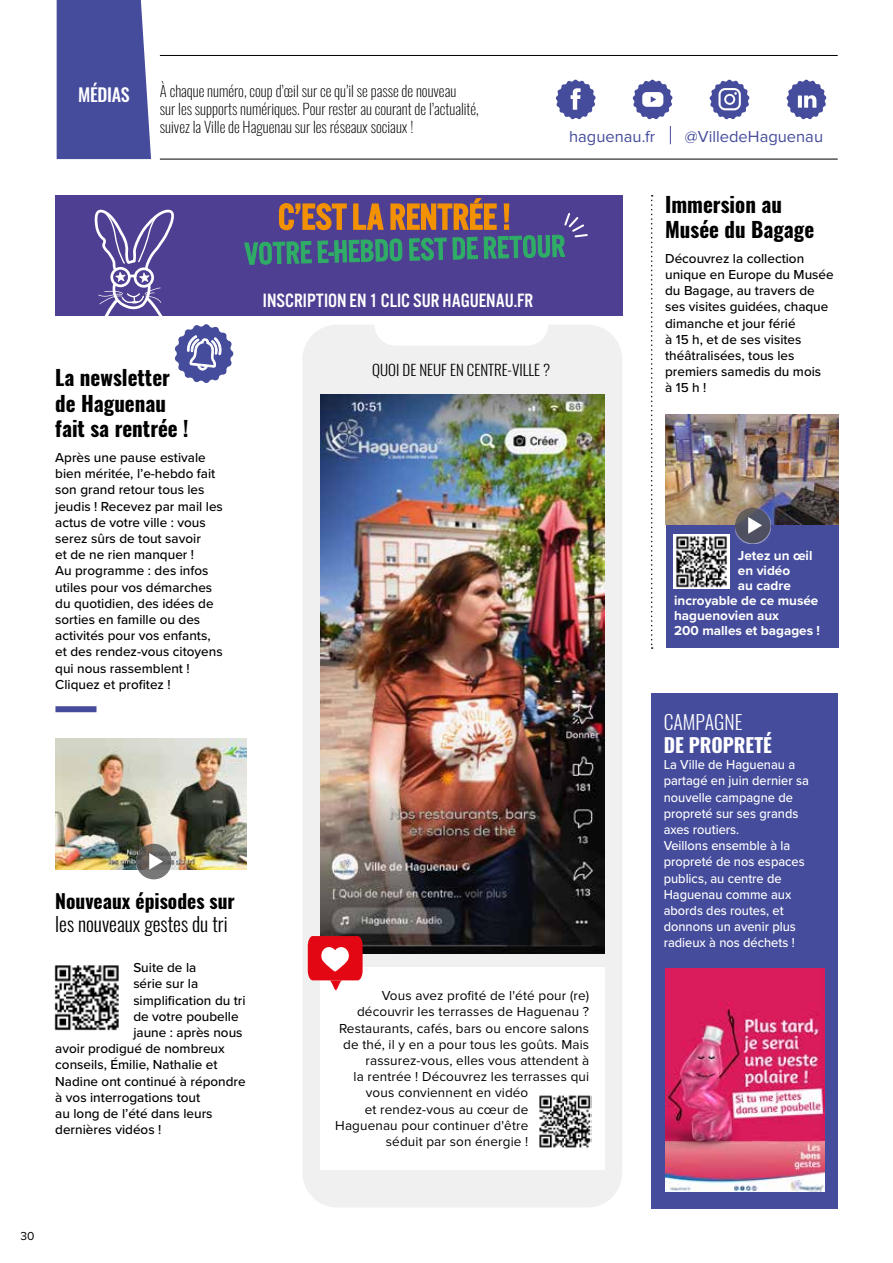
<style>
.page{position:relative;width:893px;height:1263px;background:#fff}
.page>*{position:absolute;margin:0;border:0;box-sizing:border-box;transform-origin:0 0}
.t1{font:700 21px/25.5px "Oswald";color:#000}
.t2{font:19.95px "Alternate Got No 3 D";color:#fff}
.t3{font:300 19.65px "Oswald";color:#000}
.t4{font:300 19.65px "Oswald";color:#fff}
.t5{font:700 19.5px "Oswald";color:#000}
.t6{font:700 19.5px "Oswald";color:#fff}
.t7{font:500 18px "Oswald";letter-spacing:-.02em;color:#fff}
.t8{font:16.5px "Proxima Nova";color:#454c9b}
.t9{font:200 15px/18px "Oswald";color:#000}
.t10{font:300 15px "Oswald";color:#000}
.t11{font:500 13.5px/16.2px "Proxima Nova";color:#000}
.t12{font:13.5px "Proxima Nova";letter-spacing:.01em;color:#000}
.t13{font:500 13.5px/16.2px "Proxima Nova";color:#fff;scale:.95 1}
.t14{font:700 13.5px "Proxima Nova";color:#fff}
.t15{font:12px "Proxima Nova";color:#000}
</style>
<div class="page">
<hr style="left:160px;top:159px;width:678px;height:1px;background:#000">
<svg style="left:651px;top:195px;width:2px;height:454px"></svg>
<div style="left:651px;top:693px;width:187px;height:515px;background:#454c9b"></div>
<div style="left:666px;top:523px;width:172px;height:125px;background:#454c9b"></div>
<div style="left:302px;top:325px;width:320px;height:882px;background:#f1f0f1;border-radius:35px"></div>
<div style="left:374px;top:303px;width:174px;height:43px;background:#fff;border-radius:21px"></div>
<img style="left:320px;top:395px;width:284px;height:558px">
<svg style="left:174px;top:324px;width:60px;height:59px"></svg>
<img style="left:666px;top:415px;width:172px;height:110px">
<div style="left:55px;top:706px;width:41px;height:6px;background:#454c9b"></div>
<img style="left:55px;top:739px;width:192px;height:130px">
<div style="left:57px;top:0;width:94px;height:159px;background:#454c9b"></div>
<svg style="left:555px;top:79px;width:41px;height:41px"></svg>
<svg style="left:632px;top:79px;width:41px;height:41px"></svg>
<svg style="left:709px;top:79px;width:41px;height:41px"></svg>
<svg style="left:786px;top:79px;width:41px;height:41px"></svg>
<hr style="left:160px;top:55px;width:678px;height:1px;background:#000">
<svg style="left:670px;top:126px;width:1px;height:18px"></svg>
<svg style="left:136px;top:844px;width:36px;height:35px"></svg>
<svg style="left:136px;top:844px;width:36px;height:35px"></svg>
<svg style="left:149px;top:853px;width:14px;height:17px"></svg>
<svg style="left:735px;top:508px;width:36px;height:35px"></svg>
<svg style="left:735px;top:508px;width:36px;height:35px"></svg>
<svg style="left:748px;top:517px;width:14px;height:17px"></svg>
<img style="left:666px;top:968px;width:159px;height:224px">
<img style="left:54px;top:965px;width:65px;height:66px">
<div style="left:55px;top:195px;width:567px;height:121px;background:#4f3f92"></div>
<svg style="left:94px;top:209px;width:80px;height:107px"></svg>
<svg style="left:244px;top:198px;width:344px;height:67px"></svg>
<div style="left:320px;top:967px;width:285px;height:202px;background:#fff"></div>
<svg style="left:308px;top:936px;width:55px;height:54px"></svg>
<img style="left:539px;top:1095px;width:53px;height:53px">
<img style="left:674px;top:534px;width:55px;height:55px">
<h3 class="t7" style="left:78px;top:82px;width:53px">MÉDIAS</h3>
<p class="t9" style="left:160px;top:80px;width:321px">À chaque numéro, coup d’œil sur ce qu’il se passe de nouveau<br>sur les supports numériques. Pour rester au courant de l’actualité, suivez la Ville de Haguenau sur les réseaux sociaux !</p>
<h1 class="t1" style="left:55px;top:366px;width:135px">La newsletter de Haguenau fait sa rentrée !</h1>
<p class="t11" style="left:55px;top:449px;width:169px">Après une pause estivale bien méritée, l’e-hebdo fait son grand retour tous les jeudis ! Recevez par mail les actus de votre ville : vous serez sûrs de tout savoir<br>et de ne rien manquer !<br>Au programme : des infos utiles pour vos démarches du quotidien, des idées de sorties en famille ou des activités pour vos enfants, et des rendez-vous citoyens qui nous rassemblent !<br>Cliquez et profitez !</p>
<h2 class="t2" style="left:263px;top:290px;width:272px">INSCRIPTION EN 1 CLIC SUR HAGUENAU.FR</h2>
<p class="t10" style="left:372px;top:360px;width:180px">QUOI DE NEUF EN CENTRE-VILLE ?</p>
<p class="t8" style="left:569px;top:127px;width:88px">haguenau.fr</p>
<p class="t8" style="left:685px;top:127px;width:140px">@VilledeHaguenau</p>
<h1 class="t1" style="left:665px;top:192px;width:151px">Immersion au<br>Musée du Bagage</h1>
<p class="t11" style="left:665px;top:250px;width:170px">Découvrez la collection unique en Europe du Musée du Bagage, au travers de ses visites guidées, chaque dimanche et jour férié<br>à 15 h, et de ses visites théâtralisées, tous les premiers samedis du mois<br>à 15 h !</p>
<p class="t14" style="left:738px;top:545px;width:76px">Jetez un œil</p>
<p class="t14" style="left:738px;top:560px;width:54px">en vidéo</p>
<p class="t14" style="left:738px;top:575px;width:54px">au cadre</p>
<p class="t14" style="left:674px;top:590px;width:146px">incroyable de ce musée</p>
<p class="t14" style="left:674px;top:605px;width:106px">haguenovien aux</p>
<p class="t14" style="left:674px;top:620px;width:147px">200 malles et bagages !</p>
<h3 class="t5" style="left:55px;top:887px;width:181px">Nouveaux épisodes sur</h3>
<h3 class="t3" style="left:55px;top:911px;width:174px">les nouveaux gestes du tri</h3>
<p class="t11" style="left:133px;top:959px;width:65px">Suite de la</p>
<p class="t11" style="left:133px;top:975px;width:66px">série sur la</p>
<p class="t11" style="left:133px;top:991px;width:114px">simplification du tri</p>
<p class="t11" style="left:133px;top:1008px;width:107px">de votre poubelle</p>
<p class="t11" style="left:133px;top:1024px;width:111px">jaune : après nous</p>
<p class="t11" style="left:55px;top:1040px;width:171px">avoir prodigué de nombreux</p>
<p class="t11" style="left:55px;top:1056px;width:164px">conseils, Émilie, Nathalie et</p>
<p class="t11" style="left:55px;top:1072px;width:192px">Nadine ont continué à répondre</p>
<p class="t11" style="left:55px;top:1089px;width:146px">à vos interrogations tout</p>
<p class="t11" style="left:55px;top:1105px;width:159px">au long de l’été dans leurs</p>
<p class="t11" style="left:55px;top:1121px;width:108px">dernières vidéos !</p>
<p class="t12" style="left:382px;top:988px;width:209px">Vous avez profité de l'été pour (re)</p>
<p class="t12" style="left:357px;top:1004px;width:234px">découvrir les terrasses de Haguenau ?</p>
<p class="t12" style="left:339px;top:1020px;width:252px">Restaurants, cafés, bars ou encore salons</p>
<p class="t12" style="left:343px;top:1036px;width:248px">de thé, il y en a pour tous les goûts. Mais</p>
<p class="t12" style="left:366px;top:1053px;width:225px">rassurez-vous, elles vous attendent à</p>
<p class="t12" style="left:354px;top:1069px;width:237px">la rentrée ! Découvrez les terrasses qui</p>
<p class="t12" style="left:366px;top:1085px;width:164px">vous conviennent en vidéo</p>
<p class="t12" style="left:365px;top:1101px;width:165px">et rendez-vous au cœur de</p>
<p class="t12" style="left:335px;top:1117px;width:195px">Haguenau pour continuer d'être</p>
<p class="t12" style="left:386px;top:1134px;width:144px">séduit par son énergie !</p>
<h3 class="t4" style="left:664px;top:708px;width:80px">CAMPAGNE</h3>
<h3 class="t6" style="left:664px;top:731px;width:110px">DE PROPRETÉ</h3>
<p class="t13" style="left:664px;top:756px;width:154px">La Ville de Haguenau a partagé en juin dernier sa nouvelle campagne de propreté sur ses grands axes routiers.<br>Veillons ensemble à la propreté de nos espaces publics, au centre de<br>Haguenau comme aux abords des routes, et donnons un avenir plus radieux à nos déchets !</p>
<p class="t15" style="left:21px;top:1229px;width:16px">30</p>
</div>
